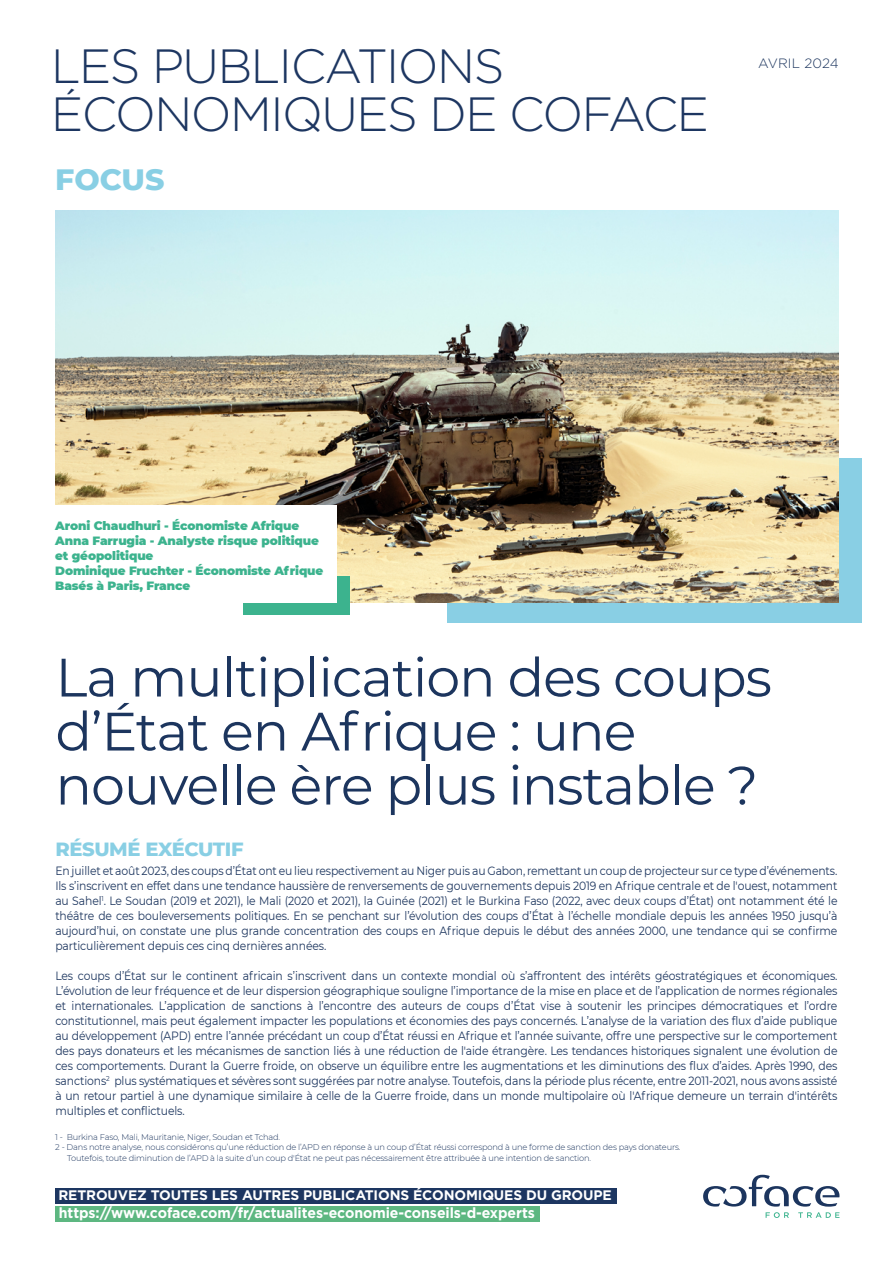
<style>
.page{position:relative;width:893px;height:1263px;background:#fff}
.page>*{position:absolute;margin:0;border:0;box-sizing:border-box;transform-origin:0 0}
.t1{font:54px/54px "Montserrat";letter-spacing:-.02em;color:#1c355e}
.t2{font:300 48px "Gotham";letter-spacing:-.03em;color:#1d3661}
.t3{font:800 30px "Montserrat";letter-spacing:-.005em;color:#89cfe4}
.t4{font:800 19.5px "Montserrat";letter-spacing:-.02em;color:#89cfe4}
.t5{font:700 14.7px "Gotham";letter-spacing:-.005em;color:#fff;scale:.96 1}
.t6{font:700 13.8px "Gotham";letter-spacing:-.01em;color:#fff}
.t7{font:300 13.5px "Gotham";letter-spacing:.01em;color:#1c355e}
.t8{font:12px/15px "Montserrat";letter-spacing:-.01em;color:#1c355e;text-align:justify;scale:.9 1}
.t9{font:900 12px/15px "Montserrat";letter-spacing:-.01em;color:#3cb38e}
.t10{font:300 8.25px/10.5px "Montserrat";letter-spacing:-.02em;color:#1c355e}
</style>
<div class="page">
<div style="left:55px;top:1188px;width:562px;height:15px;background:#1d3661"></div>
<div style="left:55px;top:1206px;width:485px;height:15px;background:#5db781"></div>
<div style="left:448px;top:459px;width:414px;height:164px;background:#89cfe4"></div>
<img style="left:55px;top:211px;width:783px;height:391px">
<div style="left:243px;top:576px;width:107px;height:39px;background:#3cb38e"></div>
<div style="left:48px;top:505px;width:289px;height:98px;background:#fff"></div>
<svg style="left:703px;top:1175px;width:137px;height:43px"></svg>
<p class="t2" style="left:51px;top:36px;width:455px">LES PUBLICATIONS</p>
<p class="t2" style="left:51px;top:84px;width:660px">ÉCONOMIQUES DE COFACE</p>
<p class="t3" style="left:55px;top:157px;width:111px">FOCUS</p>
<p class="t7" style="left:758px;top:55px;width:82px">AVRIL 2024</p>
<p class="t9" style="left:55px;top:517px;width:270px">Aroni Chaudhuri - Économiste Afrique<br>Anna Farrugia - Analyste risque politique et géopolitique<br>Dominique Fruchter - Économiste Afrique<br>Basés à Paris, France</p>
<p class="t1" style="left:55px;top:648px;width:718px">La multiplication des coups d’État en Afrique : une nouvelle ère plus instable ?</p>
<p class="t4" style="left:55px;top:834px;width:190px">RÉSUMÉ EXÉCUTIF</p>
<p class="t8" style="left:55px;top:863px;width:870px">En juillet et août 2023, des coups d’État ont eu lieu respectivement au Niger puis au Gabon, remettant un coup de projecteur sur ce type d’événements.<br>Ils s’inscrivent en effet dans une tendance haussière de renversements de gouvernements depuis 2019 en Afrique centrale et de l'ouest, notamment au Sahel<sup>1</sup>. Le Soudan (2019 et 2021), le Mali (2020 et 2021), la Guinée (2021) et le Burkina Faso (2022, avec deux coups d’État) ont notamment été le théâtre de ces bouleversements politiques. En se penchant sur l’évolution des coups d’État à l’échelle mondiale depuis les années 1950 jusqu’à aujourd’hui, on constate une plus grande concentration des coups en Afrique depuis le début des années 2000, une tendance qui se confirme particulièrement depuis ces cinq dernières années.</p>
<p class="t8" style="left:55px;top:968px;width:870px">Les coups d’État sur le continent africain s’inscrivent dans un contexte mondial où s’affrontent des intérêts géostratégiques et économiques.<br>L’évolution de leur fréquence et de leur dispersion géographique souligne l’importance de la mise en place et de l’application de normes régionales et internationales. L’application de sanctions à l’encontre des auteurs de coups d’État vise à soutenir les principes démocratiques et l’ordre constitutionnel, mais peut également impacter les populations et économies des pays concernés. L’analyse de la variation des flux d’aide publique au développement (APD) entre l’année précédant un coup d’État réussi en Afrique et l’année suivante, offre une perspective sur le comportement des pays donateurs et les mécanismes de sanction liés à une réduction de l'aide étrangère. Les tendances historiques signalent une évolution de ces comportements. Durant la Guerre froide, on observe un équilibre entre les augmentations et les diminutions des flux d’aides. Après 1990, des sanctions<sup>2</sup> plus systématiques et sévères sont suggérées par notre analyse. Toutefois, dans la période plus récente, entre 2011-2021, nous avons assisté à un retour partiel à une dynamique similaire à celle de la Guerre froide, dans un monde multipolaire où l'Afrique demeure un terrain d'intérêts multiples et conflictuels.</p>
<p class="t10" style="left:55px;top:1131px;width:227px">1 - Burkina Faso, Mali, Mauritanie, Niger, Soudan et Tchad.</p>
<p class="t10" style="left:67px;top:1141px;width:615px;text-indent:-12px">2 - Dans notre analyse, nous considérons qu’une réduction de l’APD en réponse à un coup d’État réussi correspond à une forme de sanction des pays donateurs.<br>Toutefois, toute diminution de l’APD à la suite d’un coup d'État ne peut pas nécessairement être attribuée à une intention de sanction.</p>
<p class="t6" style="left:58px;top:1186px;width:555px">RETROUVEZ TOUTES LES AUTRES PUBLICATIONS ÉCONOMIQUES DU GROUPE</p>
<p class="t5" style="left:59px;top:1203px;width:497px">https://www.coface.com/fr/actualites-economie-conseils-d-experts</p>
</div>
